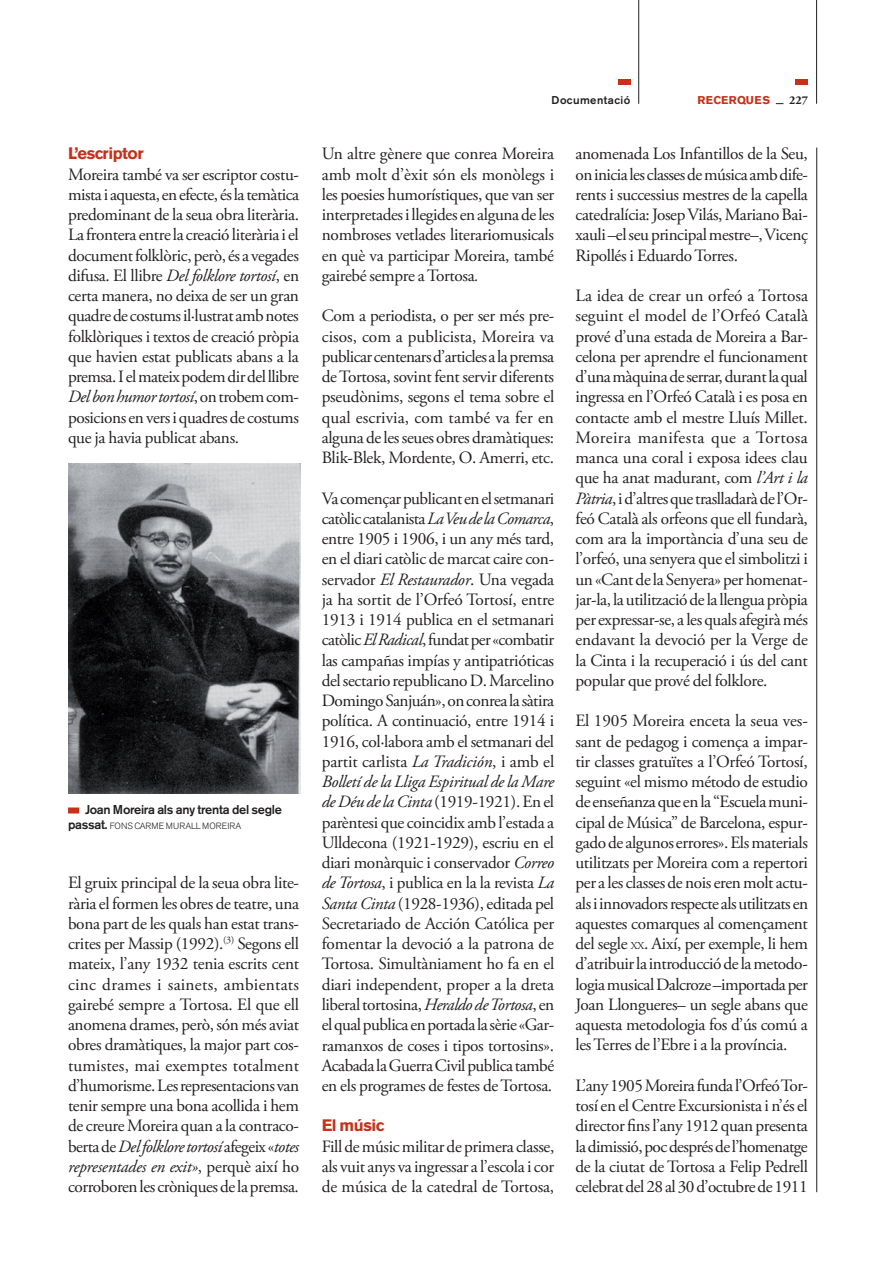
<style>
.page{position:relative;width:893px;height:1263px;background:#fff}
.page>*{position:absolute;margin:0;border:0;box-sizing:border-box;transform-origin:0 0}
.Text{font:17.25px/20.2px "Adobe Garamond Pro";letter-spacing:-.02em;color:#231f20;text-align:justify}
.Text_sense_espai{font:17.25px/20.2px "Adobe Garamond Pro";letter-spacing:-.02em;color:#231f20;text-align:justify}
.TITOL_COLOR-recerque{font:700 16.5px "Akzidenz Grotesk BE";letter-spacing:-.025em;color:#c5321a}
.FOTO_text_1_col{font:500 12.75px "Akzidenz Grotesk BE";letter-spacing:-.02em;color:#231f20}
.t1{font:700 12px "Adobe Garamond Pro";color:#231f20}
.t2{font:500 11.25px "Akzidenz Grotesk BE";letter-spacing:.04em;color:#231f20}
.t3{font:700 11.25px "Akzidenz Grotesk BE";letter-spacing:.03em;color:#c5321a}
.FOTO_text_1_col-2{font:300 9px "Akzidenz Grotesk BE";color:#231f20}
.s1{font-style:italic}
.s2{font-weight:500;font-size:12.75px}
.s3{font-size:10.5px}
</style>
<div class="page">
<hr style="left:638px;top:0;width:1px;height:104px;background:#231f20">
<hr style="left:816px;top:0;width:1px;height:104px;background:#231f20">
<hr style="left:816px;top:148px;width:1px;height:1044px;background:#231f20">
<div style="left:618px;top:79px;width:12px;height:6px;background:#c5321a"></div>
<div style="left:796px;top:79px;width:12px;height:6px;background:#c5321a"></div>
<img style="left:68px;top:463px;width:232px;height:331px">
<div style="left:68px;top:807px;width:11px;height:6px;background:#c5321a"></div>
<p class="TITOL_COLOR-recerque" style="left:68px;top:144px;width:77px">L’escriptor</p>
<p class="Text_sense_espai" style="left:68px;top:165px;width:233px">Moreira també va ser escriptor costu&shy;mista i aquesta, en efecte, és la temàtica predominant de la seua obra literària.<br>La frontera entre la creació literària i el document folklòric, però, és a vegades difusa. El llibre <span class="s1">Del folklore tortosí</span>, en certa manera, no deixa de ser un gran quadre de costums il·lustrat amb notes folklòriques i textos de creació pròpia que havien estat publicats abans a la premsa. I el mateix podem dir del llibre <span class="s1">Del bon humor tortosí</span>, on trobem com&shy;posicions en vers i quadres de costums que ja havia publicat abans.</p>
<p class="FOTO_text_1_col" style="left:85px;top:801px;width:198px">Joan Moreira als any trenta del segle</p>
<p class="FOTO_text_1_col-2" style="left:68px;top:820px;width:175px"><span class="s2">passat.</span> FONS CARME MURALL MOREIRA</p>
<p class="Text" style="left:68px;top:873px;width:233px">El gruix principal de la seua obra lite&shy;rària el formen les obres de teatre, una bona part de les quals han estat trans&shy;crites per Massip (1992).<sup>(3)</sup> Segons ell mateix, l’any 1932 tenia escrits cent cinc drames i sainets, ambientats gairebé sempre a Tortosa. El que ell anomena drames, però, són més aviat obres dramàtiques, la major part cos&shy;tumistes, mai exemptes totalment d’humorisme. Les representacions van tenir sempre una bona acollida i hem de creure Moreira quan a la contraco&shy;berta de <span class="s1">Del folklore tortosí</span> afegeix «<span class="s1">totes representades en exit»</span>, perquè així ho corroboren les cròniques de la premsa.</p>
<p class="t2" style="left:552px;top:93px;width:80px">Documentació</p>
<p class="t3" style="left:697px;top:93px;width:74px">RECERQUES</p>
<p class="t1" style="left:789px;top:93px;width:20px">227</p>
<p class="Text" style="left:322px;top:144px;width:234px">Un altre gènere que conrea Moreira amb molt d’èxit són els monòlegs i les poesies humorístiques, que van ser interpretades i llegides en alguna de les nombroses vetlades literariomusicals en què va participar Moreira, també gairebé sempre a Tortosa<span class="s1">.</span></p>
<p class="Text" style="left:322px;top:306px;width:234px">Com a periodista, o per ser més pre&shy;cisos, com a publicista, Moreira va publicar centenars d’articles a la premsa de Tortosa, sovint fent servir diferents pseudònims, segons el tema sobre el qual escrivia, com també va fer en alguna de les seues obres dramàtiques:<br>Blik-Blek, Mordente, O. Amerri, etc.</p>
<p class="Text" style="left:322px;top:489px;width:234px">Va començar publicant en el setmanari catòlic catalanista <span class="s1">La Veu de la Comarca</span>, entre 1905 i 1906, i un any més tard, en el diari catòlic de marcat caire con&shy;servador <span class="s1">El Restaurador</span>. Una vegada ja ha sortit de l’Orfeó Tortosí, entre 1913 i 1914 publica en el setmanari catòlic <span class="s1">El Radical</span>, fundat per «combatir las campañas impías y antipatrióticas del sectario republicano D. Marcelino Domingo Sanjuán», on conrea la sàtira política. A continuació, entre 1914 i 1916, col·labora amb el setmanari del partit carlista <span class="s1">La Tradición</span>, i amb el <span class="s1">Bolletí de la Lliga Espiritual de la Mare de Déu de la Cinta</span> (1919-1921). En el parèntesi que coincidix amb l’estada a Ulldecona (1921-1929), escriu en el diari monàrquic i conservador <span class="s1">Correo de Tortosa</span>, i publica en la la revista <span class="s1">La Santa Cinta</span> (1928-1936), editada pel Secretariado de Acción Católica per fomentar la devoció a la patrona de Tortosa. Simultàniament ho fa en el diari independent, proper a la dreta liberal tortosina, <span class="s1">Heraldo de Tortosa</span>, en el qual publica en portada la sèrie «Gar&shy;ramanxos de coses i tipos tortosins».<br>Acabada la Guerra Civil publica també en els programes de festes de Tortosa.</p>
<p class="TITOL_COLOR-recerque" style="left:322px;top:1116px;width:64px">El músic</p>
<p class="Text_sense_espai" style="left:322px;top:1137px;width:234px">Fill de músic militar de primera classe, als vuit anys va ingressar a l’escola i cor de música de la catedral de Tortosa,</p>
<p class="Text_sense_espai" style="left:575px;top:144px;width:234px">anomenada Los Infantillos de la Seu, on inicia les classes de música amb dife&shy;rents i successius mestres de la capella catedralícia: Josep Vilás, Mariano Bai&shy;xauli –el seu principal mestre–, Vicenç Ripollés i Eduardo Torres.</p>
<p class="Text" style="left:575px;top:286px;width:234px">La idea de crear un orfeó a Tortosa seguint el model de l’Orfeó Català prové d’una estada de Moreira a Bar&shy;celona per aprendre el funcionament d’una màquina de serrar, durant la qual ingressa en l’Orfeó Català i es posa en contacte amb el mestre Lluís Millet.<br>Moreira manifesta que a Tortosa manca una coral i exposa idees clau que ha anat madurant, com <span class="s1">l’Art i la Pàtria</span>, i d’altres que traslladarà de l’Or&shy;feó Català als orfeons que ell fundarà, com ara la importància d’una seu de l’orfeó, una senyera que el simbolitzi i un «Cant de la Senyera» per homenat&shy;jar-la, la utilització de la llengua pròpia per expressar-se, a les quals afegirà més endavant la devoció per la Verge de la Cinta i la recuperació i ús del cant popular que prové del folklore.</p>
<p class="Text" style="left:575px;top:711px;width:234px">El 1905 Moreira enceta la seua ves&shy;sant de pedagog i comença a impar&shy;tir classes gratuïtes a l’Orfeó Tortosí, seguint «el mismo método de estudio de enseñanza que en la “Escuela muni&shy;cipal de Música” de Barcelona, espur&shy;gado de algunos errores». Els materials utilitzats per Moreira com a repertori per a les classes de nois eren molt actu&shy;als i innovadors respecte als utilitzats en aquestes comarques al començament del segle <span class="s3">XX</span>. Així, per exemple, li hem d’atribuir la introducció de la metodo&shy;logia musical Dalcroze –importada per Joan Llongueres– un segle abans que aquesta metodologia fos d’ús comú a les Terres de l’Ebre i a la província.</p>
<p class="Text" style="left:575px;top:1076px;width:234px">L’any 1905 Moreira funda l’Orfeó Tor&shy;tosí en el Centre Excursionista i n’és el director fins l’any 1912 quan presenta la dimissió, poc després de l’homenatge de la ciutat de Tortosa a Felip Pedrell celebrat del 28 al 30 d’octubre de 1911</p>
</div>
